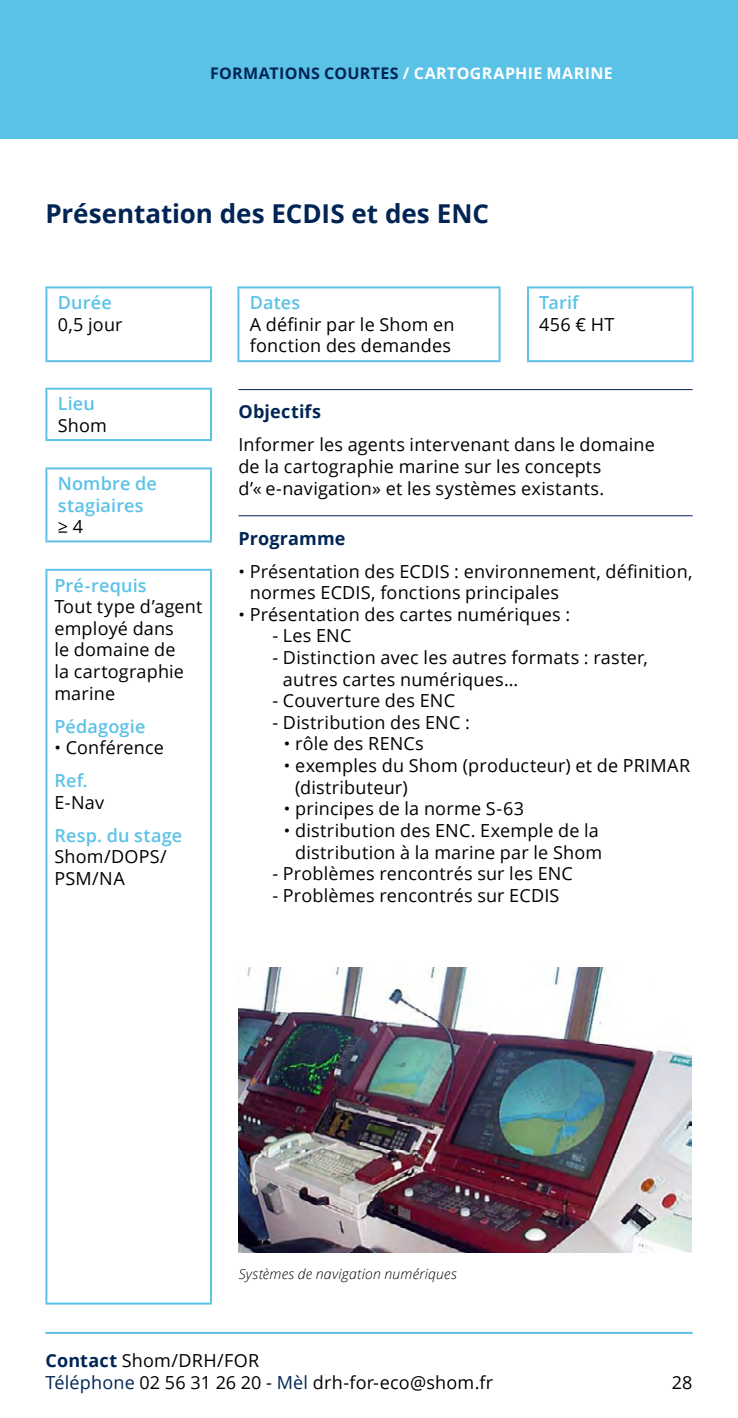
<style>
.page{position:relative;width:738px;height:1418px;background:#fff}
.page>*{position:absolute;margin:0;border:0;box-sizing:border-box;transform-origin:0 0}
.t1{font:700 26px "Open Sans";letter-spacing:-.005em;color:#002554}
.t2{font:18px/21.6px "Open Sans";letter-spacing:.01em;color:#000}
.t3{font:600 18px/21.6px "Open Sans";letter-spacing:.01em;color:#5bc2e7}
.t4{font:700 18px "Open Sans";letter-spacing:.01em;color:#002554}
.t5{font:700 16px "Open Sans";letter-spacing:.02em;color:#fff}
.t6{font:italic 300 14px "Open Sans";letter-spacing:.015em;color:#000}
.s1{color:#002554}
.s2{font-family:"Helvetica"}
.s3{font-weight:600;color:#5bc2e7}
.s4{font-weight:700;color:#002554}
</style>
<div class="page">
<div style="left:0;top:0;width:737px;height:139px;background:#5bc2e7"></div>
<hr style="left:45px;top:1331px;width:647px;height:2px;background:#5bc2e7">
<hr style="left:45px;top:389px;width:2px;height:50px;background:#5bc2e7">
<hr style="left:45px;top:387px;width:167px;height:2px;background:#5bc2e7">
<hr style="left:210px;top:389px;width:2px;height:50px;background:#5bc2e7">
<hr style="left:45px;top:439px;width:167px;height:2px;background:#5bc2e7">
<hr style="left:45px;top:469px;width:2px;height:71px;background:#5bc2e7">
<hr style="left:45px;top:467px;width:167px;height:2px;background:#5bc2e7">
<hr style="left:210px;top:469px;width:2px;height:71px;background:#5bc2e7">
<hr style="left:45px;top:540px;width:167px;height:2px;background:#5bc2e7">
<hr style="left:45px;top:571px;width:2px;height:731px;background:#5bc2e7">
<hr style="left:45px;top:569px;width:167px;height:2px;background:#5bc2e7">
<hr style="left:210px;top:571px;width:2px;height:731px;background:#5bc2e7">
<hr style="left:45px;top:1302px;width:167px;height:2px;background:#5bc2e7">
<hr style="left:238px;top:389px;width:454px;height:1px;background:#002554">
<hr style="left:238px;top:515px;width:454px;height:1px;background:#002554">
<hr style="left:45px;top:288px;width:2px;height:72px;background:#5bc2e7">
<hr style="left:45px;top:286px;width:167px;height:2px;background:#5bc2e7">
<hr style="left:45px;top:360px;width:167px;height:2px;background:#5bc2e7">
<hr style="left:210px;top:288px;width:2px;height:72px;background:#5bc2e7">
<hr style="left:237px;top:288px;width:2px;height:72px;background:#5bc2e7">
<hr style="left:237px;top:286px;width:263px;height:2px;background:#5bc2e7">
<hr style="left:237px;top:360px;width:263px;height:2px;background:#5bc2e7">
<hr style="left:498px;top:288px;width:2px;height:72px;background:#5bc2e7">
<hr style="left:526px;top:288px;width:2px;height:72px;background:#5bc2e7">
<hr style="left:526px;top:286px;width:167px;height:2px;background:#5bc2e7">
<hr style="left:691px;top:288px;width:2px;height:72px;background:#5bc2e7">
<hr style="left:526px;top:360px;width:167px;height:2px;background:#5bc2e7">
<img style="left:239px;top:968px;width:452px;height:284px">
<p class="t5" style="left:210px;top:62px;width:404px"><span class="s1">FORMATIONS COURTES</span> / CARTOGRAPHIE MARINE</p>
<h1 class="t1" style="left:45px;top:195px;width:445px">Présentation des ECDIS et des ENC</h1>
<p class="t3" style="left:58px;top:291px;width:55px">Durée</p>
<p class="t2" style="left:58px;top:313px;width:66px">0,5 jour</p>
<p class="t3" style="left:249px;top:291px;width:52px">Dates</p>
<p class="t2" style="left:249px;top:313px;width:206px">A définir par le Shom en fonction des demandes</p>
<p class="t3" style="left:539px;top:291px;width:41px">Tarif</p>
<p class="t2" style="left:539px;top:313px;width:77px">456 € HT</p>
<p class="t3" style="left:58px;top:393px;width:39px">Lieu</p>
<p class="t2" style="left:58px;top:414px;width:51px">Shom</p>
<p class="t3" style="left:58px;top:472px;width:101px">Nombre de stagiaires</p>
<p class="t2" style="left:58px;top:515px;width:27px">≥ 4</p>
<p class="t3" style="left:54px;top:574px;width:94px">Pré-requis</p>
<p class="t2" style="left:54px;top:595px;width:149px">Tout type d’agent employé dans<br>le domaine de<br>la cartographie marine</p>
<p class="t3" style="left:54px;top:715px;width:92px">Pédagogie</p>
<p class="t2" style="left:54px;top:730px;width:111px;line-height:33px"><span class="s2">•</span> Conférence<br><span class="s3">Ref.</span></p>
<p class="t2" style="left:54px;top:791px;width:51px">E-Nav</p>
<p class="t3" style="left:54px;top:824px;width:129px">Resp. du stage</p>
<p class="t2" style="left:54px;top:845px;width:114px">Shom/DOPS/<br>PSM/NA</p>
<p class="t4" style="left:238px;top:399px;width:84px">Objectifs</p>
<p class="t2" style="left:238px;top:433px;width:418px">Informer les agents intervenant dans le domaine de la cartographie marine sur les concepts<br>d’« e-navigation» et les systèmes existants.</p>
<p class="t4" style="left:238px;top:525px;width:108px">Programme</p>
<p class="t2" style="left:249px;top:560px;width:444px;text-indent:-11px"><span class="s2">•</span> Présentation des ECDIS : environnement, définition, normes ECDIS, fonctions principales</p>
<p class="t2" style="left:238px;top:603px;width:333px"><span class="s2">•</span> Présentation des cartes numériques :</p>
<p class="t2" style="left:272px;top:624px;width:80px">- Les ENC</p>
<p class="t2" style="left:283px;top:646px;width:366px;text-indent:-10px">- Distinction avec les autres formats : raster, autres cartes numériques…</p>
<p class="t2" style="left:272px;top:689px;width:184px">- Couverture des ENC</p>
<p class="t2" style="left:272px;top:711px;width:199px">- Distribution des ENC :</p>
<p class="t2" style="left:283px;top:732px;width:141px"><span class="s2">•</span> rôle des RENCs</p>
<p class="t2" style="left:295px;top:754px;width:396px;text-indent:-11px"><span class="s2">•</span> exemples du Shom (producteur) et de PRIMAR (distributeur)</p>
<p class="t2" style="left:283px;top:797px;width:242px"><span class="s2">•</span> principes de la norme S-63</p>
<p class="t2" style="left:283px;top:819px;width:319px;text-align:right"><span class="s2">•</span> distribution des ENC. Exemple de la distribution à la marine par le Shom</p>
<p class="t2" style="left:272px;top:862px;width:302px">- Problèmes rencontrés sur les ENC</p>
<p class="t2" style="left:272px;top:884px;width:288px">- Problèmes rencontrés sur ECDIS</p>
<p class="t6" style="left:239px;top:1264px;width:219px">Systèmes de navigation numériques</p>
<p class="t2" style="left:45px;top:1349px;width:449px"><span class="s4">Contact</span> Shom/DRH/FOR<br><span class="s1">Téléphone</span> 02 56 31 26 20 - <span class="s1">Mèl</span> drh-for-eco@shom.fr</p>
<p class="t2" style="left:671px;top:1370px;width:22px">28</p>
</div>
